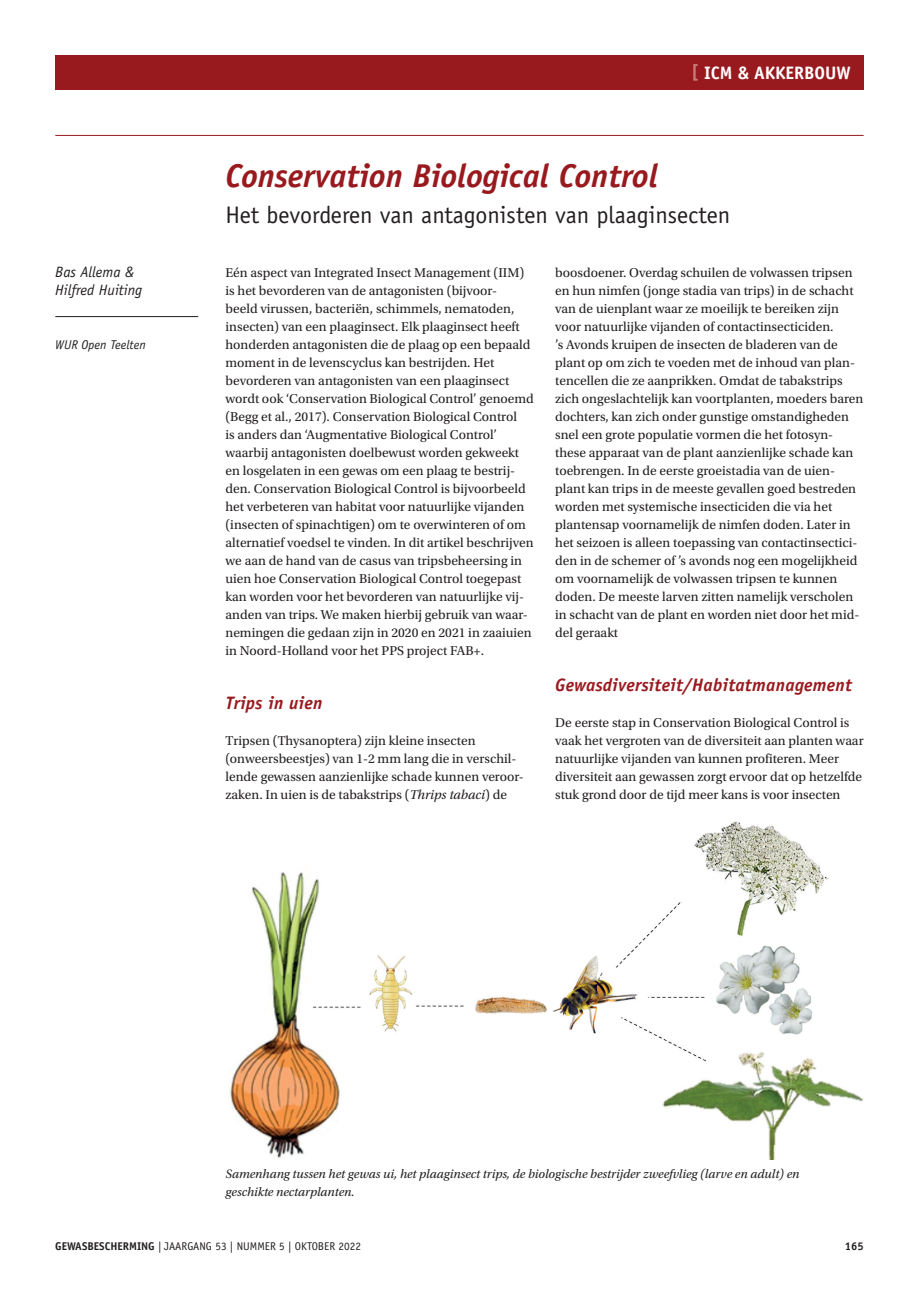
<style>
.page{position:relative;width:919px;height:1289px;background:#fff}
.page>*{position:absolute;margin:0;border:0;box-sizing:border-box;transform-origin:0 0}
.t1{font:italic 700 33px "Officina Sans Std";color:#991a1e}
.t2{font:24px "Officina Sans Std";color:#231f20}
.t3{font:italic 700 18px "Officina Sans Std";letter-spacing:.015em;color:#991a1e}
.t4{font:700 18px "Officina Sans Std";color:#fff}
.t5{font:italic 15px/18px "Officina Sans Std";color:#231f20}
.t6{font:13.5px/18px "Utopia Std";color:#231f20}
.t7{font:italic 12.75px/18px "Utopia Std";color:#231f20}
.t8{font:italic 12.75px "Officina Sans Std";color:#231f20}
.t9{font:11.25px "Officina Sans Std";color:#231f20}
.t10{font:700 11.25px "Officina Sans Std";color:#231f20}
.s1{color:#c77f7d}
.s2{font-style:italic}
.s3{font-weight:700}
</style>
<div class="page">
<div style="left:55px;top:55px;width:808px;height:34px;background:#991a1e"></div>
<hr style="left:55px;top:135px;width:808px;height:1px;background:#991a1e">
<hr style="left:55px;top:316px;width:143px;height:1px;background:#231f20">
<img style="left:230px;top:821px;width:633px;height:338px">
<p class="t5" style="left:55px;top:263px;width:88px">Bas Allema &amp;<br>Hilfred Huiting</p>
<p class="t8" style="left:55px;top:337px;width:92px">WUR Open Teelten</p>
<h3 class="t4" style="left:691px;top:61px;width:161px"><span class="s1">[</span> ICM &amp; AKKERBOUW</h3>
<h1 class="t1" style="left:225px;top:156px;width:434px">Conservation Biological Control</h1>
<h2 class="t2" style="left:225px;top:201px;width:506px">Het bevorderen van antagonisten van plaaginsecten</h2>
<p class="t6" style="left:225px;top:264px;width:310px">Eén aspect van Integrated Insect Management (IIM) is het bevorderen van de antagonisten (bijvoor-<br>beeld virussen, bacteriën, schimmels, nematoden, insecten) van een plaaginsect. Elk plaaginsect heeft honderden antagonisten die de plaag op een bepaald moment in de levenscyclus kan bestrijden. Het bevorderen van antagonisten van een plaaginsect wordt ook ‘Conservation Biological Control’ genoemd (Begg et al., 2017). Conservation Biological Control<br>is anders dan ‘Augmentative Biological Control’ waarbij antagonisten doelbewust worden gekweekt en losgelaten in een gewas om een plaag te bestrij&shy;den. Conservation Biological Control is bijvoorbeeld het verbeteren van habitat voor natuurlijke vijanden (insecten of spinachtigen) om te overwinteren of om alternatief voedsel te vinden. In dit artikel beschrijven we aan de hand van de casus van tripsbeheersing in uien hoe Conservation Biological Control toegepast kan worden voor het bevorderen van natuurlijke vij&shy;anden van trips. We maken hierbij gebruik van waar&shy;nemingen die gedaan zijn in 2020 en 2021 in zaaiuien in Noord-Holland voor het PPS project FAB+.</p>
<h3 class="t3" style="left:225px;top:692px;width:98px">Trips in uien</h3>
<p class="t6" style="left:225px;top:732px;width:300px">Tripsen (Thysanoptera) zijn kleine insecten (onweersbeestjes) van 1-2 mm lang die in verschil&shy;lende gewassen aanzienlijke schade kunnen veroor&shy;zaken. In uien is de tabakstrips (<span class="s2">Thrips tabaci</span>) de</p>
<p class="t6" style="left:555px;top:264px;width:310px">boosdoener. Overdag schuilen de volwassen tripsen en hun nimfen (jonge stadia van trips) in de schacht van de uienplant waar ze moeilijk te bereiken zijn voor natuurlijke vijanden of contactinsecticiden.<br>’s Avonds kruipen de insecten de bladeren van de plant op om zich te voeden met de inhoud van plan&shy;tencellen die ze aanprikken. Omdat de tabakstrips zich ongeslachtelijk kan voortplanten, moeders baren dochters, kan zich onder gunstige omstandigheden snel een grote populatie vormen die het fotosyn&shy;these apparaat van de plant aanzienlijke schade kan toebrengen. In de eerste groeistadia van de uien&shy;plant kan trips in de meeste gevallen goed bestreden worden met systemische insecticiden die via het plantensap voornamelijk de nimfen doden. Later in het seizoen is alleen toepassing van contactinsectici&shy;den in de schemer of ’s avonds nog een mogelijkheid om voornamelijk de volwassen tripsen te kunnen doden. De meeste larven zitten namelijk verscholen in schacht van de plant en worden niet door het mid&shy;del geraakt</p>
<h3 class="t3" style="left:555px;top:674px;width:298px">Gewasdiversiteit/Habitatmanagement</h3>
<p class="t6" style="left:555px;top:714px;width:310px">De eerste stap in Conservation Biological Control is vaak het vergroten van de diversiteit aan planten waar natuurlijke vijanden van kunnen profiteren. Meer diversiteit aan gewassen zorgt ervoor dat op hetzelfde stuk grond door de tijd meer kans is voor insecten</p>
<p class="t7" style="left:225px;top:1164px;width:575px">Samenhang tussen het gewas ui, het plaaginsect trips, de biologische bestrijder zweefvlieg (larve en adult) en geschikte nectarplanten.</p>
<p class="t9" style="left:55px;top:1239px;width:307px"><span class="s3">GEWASBESCHERMING</span> | JAARGANG 53 | NUMMER 5 | OKTOBER 2022</p>
<p class="t10" style="left:844px;top:1238px;width:20px">165</p>
</div>
